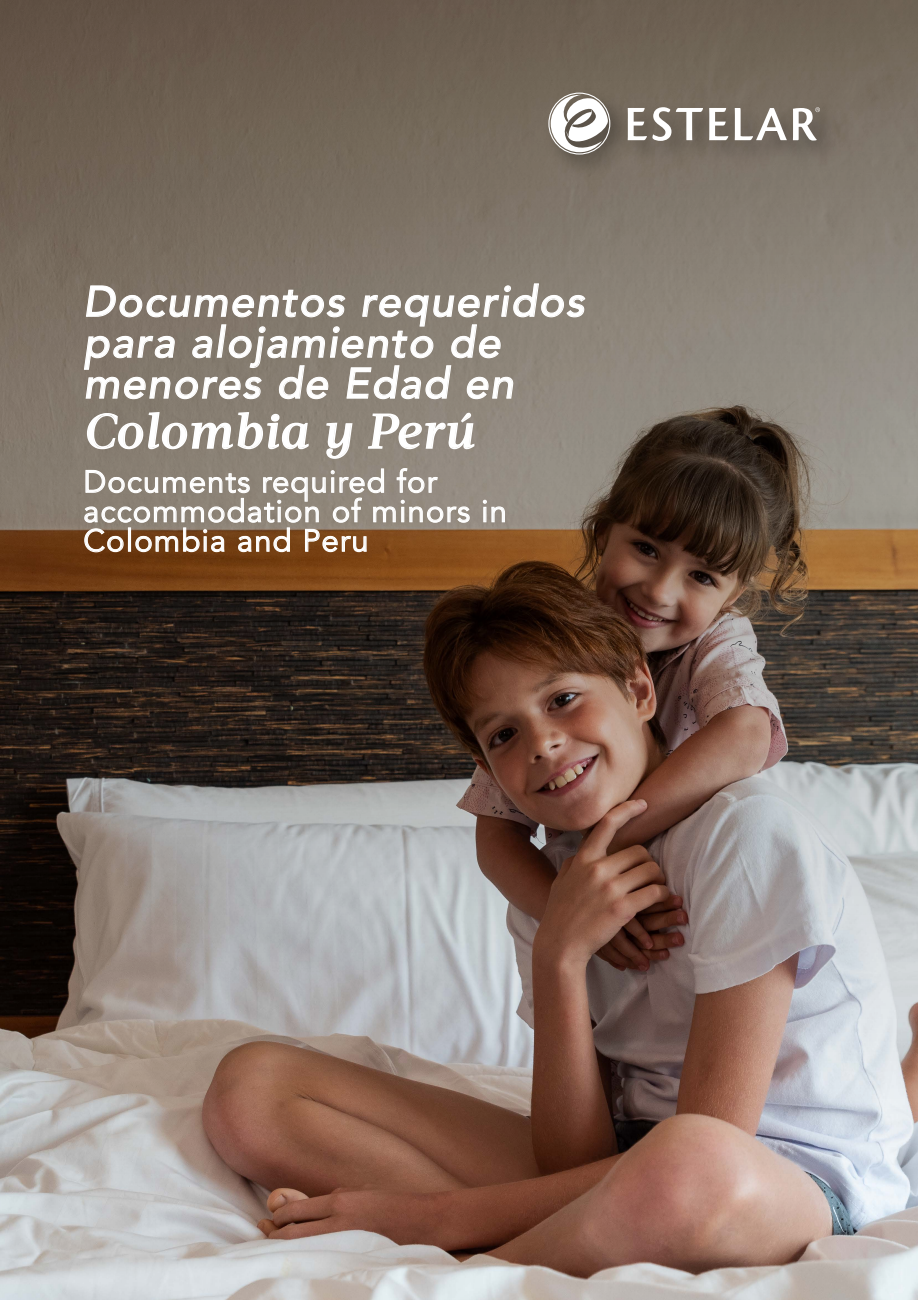
<style>
.page{position:relative;width:918px;height:1300px;background:#fff}
.page>*{position:absolute;margin:0;border:0;box-sizing:border-box;transform-origin:0 0}
.t1{font:italic 500 48.15px "Acta Deck W00";letter-spacing:.03em;color:#fff}
.t2{font:italic 500 42.75px/41px "Avenir";letter-spacing:.04em;color:#fff}
.t3{font:30.9px/29.4px "Avenir";letter-spacing:.04em;color:#fff}
</style>
<div class="page">
<img style="left:0;top:1201px;width:918px;height:98px">
<img style="left:0;top:0;width:918px;height:1201px">
<img style="left:536px;top:80px;width:317px;height:108px">
<svg style="left:709px;top:108px;width:19px;height:32px"></svg>
<svg style="left:735px;top:108px;width:52px;height:32px"></svg>
<svg style="left:628px;top:107px;width:75px;height:34px"></svg>
<svg style="left:793px;top:107px;width:27px;height:33px"></svg>
<svg style="left:548px;top:93px;width:62px;height:61px"></svg>
<svg style="left:83px;top:282px;width:503px;height:118px;background:#948c81"></svg>
<svg style="left:482px;top:499px;width:24px;height:24px"></svg>
<svg style="left:84px;top:411px;width:391px;height:142px;background:#9a8c7e"></svg>
<h2 class="t2" style="left:83px;top:281px;width:503px">Documentos requeridos para alojamiento de menores de Edad en</h2>
<h1 class="t1" style="left:83px;top:402px;width:392px">Colombia y Perú</h1>
<p class="t3" style="left:83px;top:467px;width:425px">Documents required for accommodation of minors in<br>Colombia and Peru</p>
</div>
